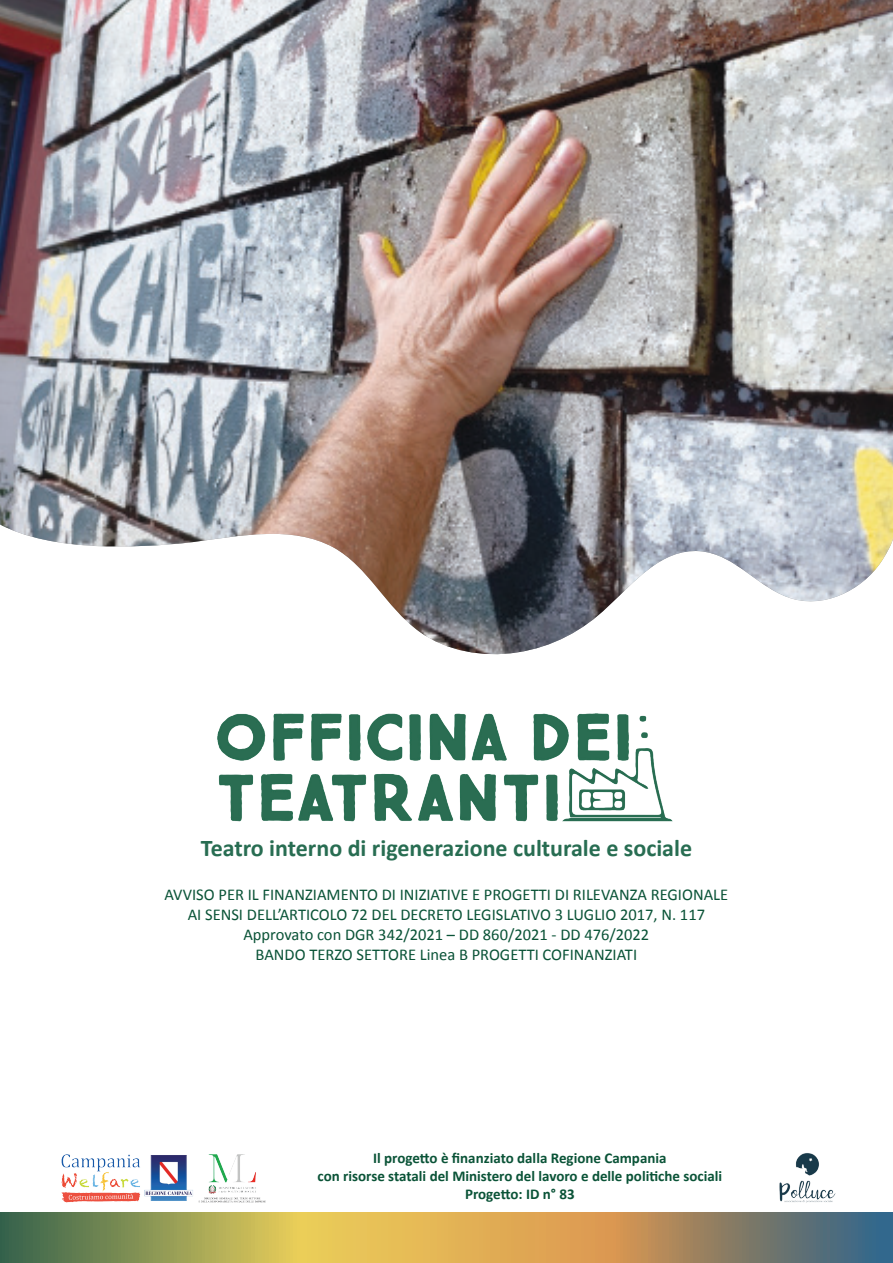
<style>
.page{position:relative;width:893px;height:1263px;background:#fff}
.page>*{position:absolute;margin:0;border:0;box-sizing:border-box;transform-origin:0 0}
.t1{font:700 24px "Calibri";color:#286d52}
.t2{font:16.5px/19.8px "Calibri";color:#0a5337;text-align:center}
.t3{font:700 15px/18px "Calibri";color:#0a5337;text-align:center}
</style>
<div class="page">
<img style="left:0;top:0;width:893px;height:655px">
<img style="left:61px;top:1154px;width:205px;height:49px">
<img style="left:217px;top:713px;width:456px;height:109px">
<svg style="left:0;top:1213px;width:893px;height:50px;background:#a6975b"></svg>
<img style="left:779px;top:1153px;width:57px;height:50px">
<h1 class="t1" style="left:201px;top:831px;width:493px">Teatro interno di rigenerazione culturale e sociale</h1>
<p class="t2" style="left:164px;top:884px;width:565px">AVVISO PER IL FINANZIAMENTO DI INIZIATIVE E PROGETTI DI RILEVANZA REGIONALE AI SENSI DELL’ARTICOLO 72 DEL DECRETO LEGISLATIVO 3 LUGLIO 2017, N. 117<br>Approvato con DGR 342/2021 – DD 860/2021 - DD 476/2022<br>BANDO TERZO SETTORE Linea B PROGETTI COFINANZIATI</p>
<p class="t3" style="left:317px;top:1148px;width:406px">Il progetto è finanziato dalla Regione Campania<br>con risorse statali del Ministero del lavoro e delle politiche sociali<br>Progetto: ID n° 83</p>
</div>
